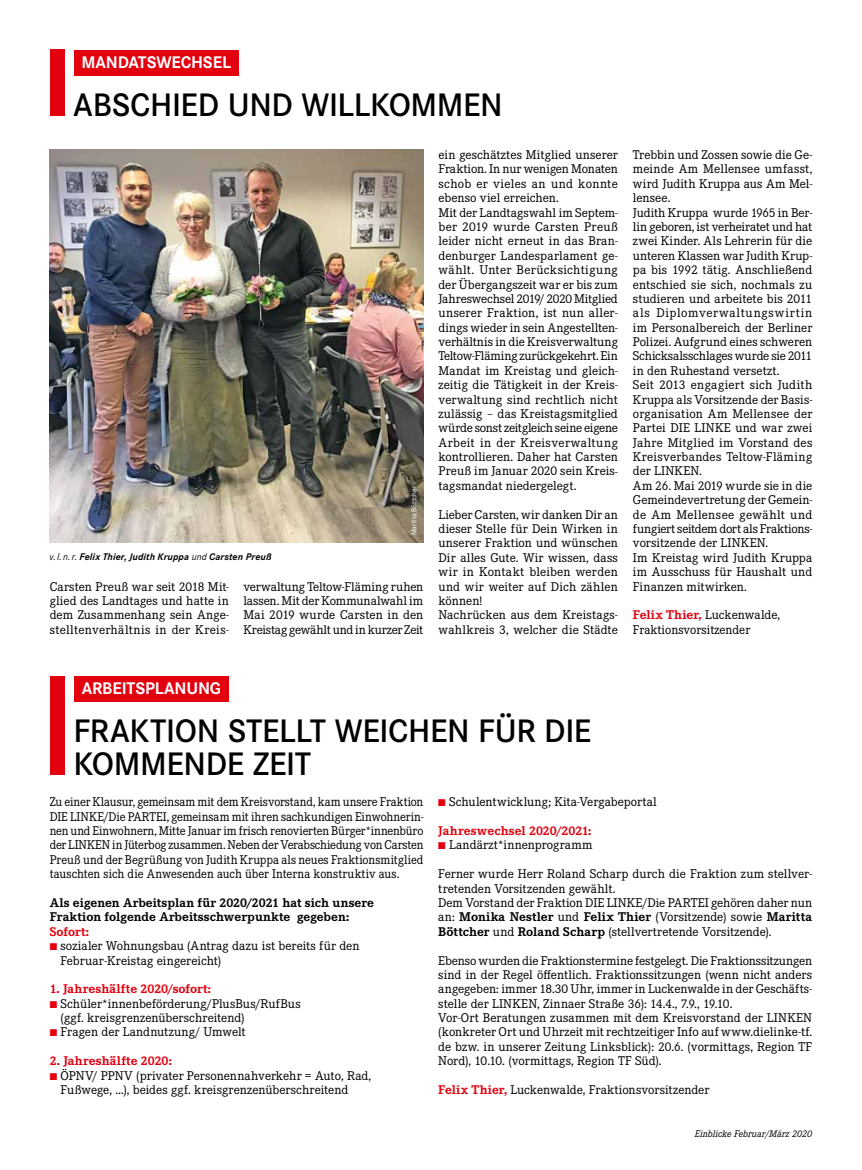
<style>
.page{position:relative;width:862px;height:1170px;background:#fff}
.page>*{position:absolute;margin:0;border:0;box-sizing:border-box;transform-origin:0 0}
.t1{font:600 33.75px/32.5px "Corporate S";letter-spacing:-.01em;color:#000}
.t2{font:700 17.5px "Corporate S";letter-spacing:-.01em;color:#fff}
.t3{font:13.12px/14.4px "Corporate E";letter-spacing:.005em;color:#000}
.t4{font:700 13.12px/14.4px "Corporate E";color:#000}
.t5{font:700 13.12px "Corporate E";letter-spacing:.01em;color:#e3000f}
.t6{font:italic 700 10px "Corporate S";letter-spacing:.01em;color:#000}
.t7{font:italic 10px "Corporate E";color:#000}
.t8{font:7.5px "Corporate S";color:#fff}
.s1{font-weight:400}
.s2{font-weight:700;color:#e3000f}
.s3{color:#e3000f}
.s4{font-weight:700}
</style>
<div class="page">
<div style="left:50px;top:50px;width:14px;height:66px;background:#e3000f"></div>
<div style="left:50px;top:675px;width:14px;height:99px;background:#e3000f"></div>
<div style="left:74px;top:50px;width:165px;height:25px;background:#e3000f"></div>
<div style="left:75px;top:675px;width:154px;height:26px;background:#e3000f"></div>
<img style="left:50px;top:149px;width:373px;height:393px">
<h2 class="t2" style="left:81px;top:53px;width:151px">MANDATSWECHSEL</h2>
<h1 class="t1" style="left:73px;top:89px;width:431px">ABSCHIED UND WILLKOMMEN</h1>
<p class="t6" style="left:50px;top:550px;width:223px"><span class="s1">v.l. n.r.</span> Felix Thier, Judith Kruppa <span class="s1">und</span> Carsten Preuß</p>
<p class="t8" style="left:409px;top:535px;width:51px;rotate:-90deg">Maritta Böttcher</p>
<p class="t3" style="left:50px;top:579px;width:180px;text-align:justify">Carsten Preuß war seit 2018 Mit&shy;glied des Landtages und hatte in dem Zusammenhang sein Ange&shy;stelltenverhältnis in der Kreis-</p>
<p class="t3" style="left:243px;top:579px;width:181px;text-align:justify">verwaltung Teltow-Fläming ruhen lassen. Mit der Kommunalwahl im Mai 2019 wurde Carsten in den Kreistag gewählt und in kurzer Zeit</p>
<p class="t3" style="left:438px;top:148px;width:181px">ein geschätztes Mitglied unserer<br>Fraktion. In nur wenigen Monaten schob er vieles an und konnte ebenso viel erreichen.<br>Mit der Landtagswahl im Septem&shy;ber 2019 wurde Carsten Preuß leider nicht erneut in das Bran&shy;denburger Landesparlament ge&shy;wählt. Unter Berücksichtigung der Übergangszeit war er bis zum<br>Jahreswechsel 2019/ 2020 Mitglied unserer Fraktion, ist nun aller&shy;dings wieder in sein Angestellten&shy;verhältnis in die Kreisverwaltung<br>Teltow-Fläming zurückgekehrt. Ein<br>Mandat im Kreistag und gleich&shy;zeitig die Tätigkeit in der Kreis&shy;verwaltung sind rechtlich nicht zulässig – das Kreistagsmitglied würde sonst zeitgleich seine eigene<br>Arbeit in der Kreisverwaltung kontrollieren. Daher hat Carsten<br>Preuß im Januar 2020 sein Kreis&shy;tagsmandat niedergelegt.</p>
<p class="t3" style="left:438px;top:507px;width:181px">Lieber Carsten, wir danken Dir an dieser Stelle für Dein Wirken in unserer Fraktion und wünschen<br>Dir alles Gute. Wir wissen, dass wir in Kontakt bleiben werden und wir weiter auf Dich zählen können!<br>Nachrücken aus dem Kreistags&shy;wahlkreis 3, welcher die Städte</p>
<p class="t3" style="left:632px;top:148px;width:181px">Trebbin und Zossen sowie die Ge&shy;meinde Am Mellensee umfasst, wird Judith Kruppa aus Am Mel&shy;lensee.<br>Judith Kruppa wurde 1965 in Ber&shy;lin geboren, ist verheiratet und hat zwei Kinder. Als Lehrerin für die unteren Klassen war Judith Krup&shy;pa bis 1992 tätig. Anschließend entschied sie sich, nochmals zu studieren und arbeitete bis 2011 als Diplomverwaltungswirtin im Personalbereich der Berliner<br>Polizei. Aufgrund eines schweren<br>Schicksalsschlages wurde sie 2011 in den Ruhestand versetzt.<br>Seit 2013 engagiert sich Judith<br>Kruppa als Vorsitzende der Basis&shy;organisation Am Mellensee der<br>Partei DIE LINKE und war zwei<br>Jahre Mitglied im Vorstand des<br>Kreisverbandes Teltow-Fläming der LINKEN.<br>Am 26. Mai 2019 wurde sie in die<br>Gemeindevertretung der Gemein&shy;de Am Mellensee gewählt und fungiert seitdem dort als Fraktions&shy;vorsitzende der LINKEN.<br>Im Kreistag wird Judith Kruppa im Ausschuss für Haushalt und<br>Finanzen mitwirken.</p>
<p class="t3" style="left:632px;top:608px;width:149px"><span class="s2">Felix Thier,</span> Luckenwalde,<br>Fraktionsvorsitzender</p>
<h2 class="t2" style="left:82px;top:678px;width:141px">ARBEITSPLANUNG</h2>
<h1 class="t1" style="left:73px;top:715px;width:519px">FRAKTION STELLT WEICHEN FÜR DIE<br>KOMMENDE ZEIT</h1>
<p class="t3" style="left:50px;top:795px;width:375px;text-align:justify">Zu einer Klausur, gemeinsam mit dem Kreisvorstand, kam unsere Fraktion DIE LINKE/Die PARTEI, gemeinsam mit ihren sachkundigen Einwohnerin&shy;nen und Einwohnern, Mitte Januar im frisch renovierten Bürger*innenbüro der LINKEN in Jüterbog zusammen. Neben der Verabschiedung von Carsten Preuß und der Begrüßung von Judith Kruppa als neues Fraktionsmitglied tauschten sich die Anwesenden auch über Interna konstruktiv aus.</p>
<p class="t4" style="left:50px;top:895px;width:326px">Als eigenen Arbeitsplan für 2020/2021 hat sich unsere<br>Fraktion folgende Arbeitsschwerpunkte gegeben:</p>
<p class="t5" style="left:50px;top:923px;width:41px">Sofort:</p>
<p class="t3" style="left:60px;top:938px;width:300px;text-indent:-11px"><span class="s3">■</span> sozialer Wohnungsbau (Antrag dazu ist bereits für den<br>Februar-Kreistag eingereicht)</p>
<p class="t5" style="left:50px;top:981px;width:163px">1. Jahreshälfte 2020/sofort:</p>
<p class="t3" style="left:60px;top:996px;width:241px;text-indent:-11px"><span class="s3">■</span> Schüler*innenbeförderung/PlusBus/RufBus (ggf. kreisgrenzenüberschreitend)</p>
<p class="t3" style="left:50px;top:1025px;width:197px"><span class="s3">■</span> Fragen der Landnutzung/ Umwelt</p>
<p class="t5" style="left:50px;top:1053px;width:124px">2. Jahreshälfte 2020:</p>
<p class="t3" style="left:60px;top:1068px;width:312px;text-indent:-11px"><span class="s3">■</span> ÖPNV/ PPNV (privater Personennahverkehr = Auto, Rad,<br>Fußwege, …), beides ggf. kreisgrenzenüberschreitend</p>
<p class="t3" style="left:438px;top:787px;width:220px;line-height:28.8px"><span class="s3">■</span> Schulentwicklung; Kita-Vergabeportal<br><span class="s2">Jahreswechsel 2020/2021:</span></p>
<p class="t3" style="left:438px;top:831px;width:375px;line-height:28.8px"><span class="s3">■</span> Landärzt*innenprogramm<br>Ferner wurde Herr Roland Scharp durch die Fraktion zum stellver-</p>
<p class="t3" style="left:438px;top:881px;width:375px">tretenden Vorsitzenden gewählt.<br>Dem Vorstand der Fraktion DIE LINKE/Die PARTEI gehören daher nun an: <span class="s4">Monika Nestler</span> und <span class="s4">Felix Thier</span> (Vorsitzende) sowie <span class="s4">Maritta Böttcher</span> und <span class="s4">Roland Scharp</span> (stellvertretende Vorsitzende).</p>
<p class="t3" style="left:438px;top:953px;width:375px">Ebenso wurden die Fraktionstermine festgelegt. Die Fraktionssitzungen sind in der Regel öffentlich. Fraktionssitzungen (wenn nicht anders angegeben: immer 18.30 Uhr, immer in Luckenwalde in der Geschäfts&shy;stelle der LINKEN, Zinnaer Straße 36): 14.4., 7.9., 19.10.<br>Vor-Ort Beratungen zusammen mit dem Kreisvorstand der LINKEN (konkreter Ort und Uhrzeit mit rechtzeitiger Info auf www.dielinke-tf. de bzw. in unserer Zeitung Linksblick): 20.6. (vormittags, Region TF Nord), 10.10. (vormittags, Region TF Süd).</p>
<p class="t3" style="left:438px;top:1082px;width:272px"><span class="s2">Felix Thier,</span> Luckenwalde, Fraktionsvorsitzender</p>
<p class="t7" style="left:694px;top:1128px;width:119px">Einblicke Februar/März 2020</p>
</div>
